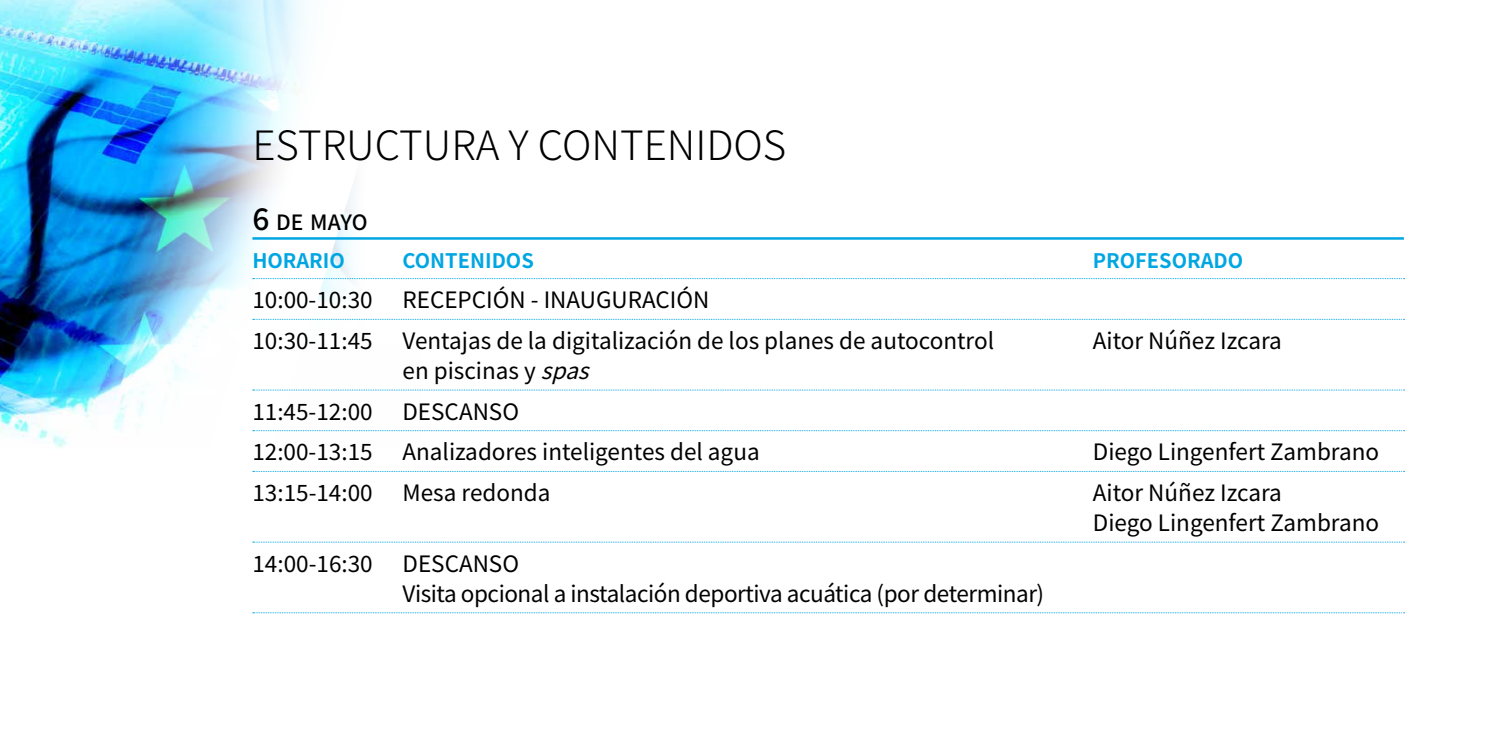
<style>
.page{position:relative;width:1489px;height:745px;background:#fff}
.page>*{position:absolute;margin:0;border:0;box-sizing:border-box;transform-origin:0 0}
.t1{font:300 40.5px "Noto Sans HK";color:#000}
.t2{font:22.5px/30px "Noto Sans HK";color:#000}
.t3{font:22.5px/30px "Noto Sans HK";letter-spacing:-.02em;color:#000}
.t4{font:500 21px "Noto Sans HK";letter-spacing:-.01em;color:#000}
.t5{font:700 20px "Noto Sans HK";color:#00a6e2}
.s1{font-size:30px}
.s2{font-style:italic}
</style>
<div class="page">
<img style="left:0;top:0;width:69px;height:448px">
<img style="left:69px;top:0;width:351px;height:472px">
<hr style="left:252px;top:237px;width:1151px;height:2px;background:#00a6e2">
<svg style="left:253px;top:278px;width:1151px;height:1px"></svg>
<svg style="left:253px;top:319px;width:1151px;height:1px"></svg>
<svg style="left:253px;top:389px;width:1151px;height:1px"></svg>
<svg style="left:253px;top:430px;width:1151px;height:1px"></svg>
<svg style="left:253px;top:470px;width:1151px;height:1px"></svg>
<svg style="left:253px;top:541px;width:1151px;height:1px"></svg>
<svg style="left:253px;top:612px;width:1151px;height:1px"></svg>
<h1 class="t1" style="left:252px;top:122px;width:535px">ESTRUCTURA Y CONTENIDOS</h1>
<p class="t4" style="left:252px;top:210px;width:117px"><span class="s1">6</span> DE MAYO</p>
<p class="t5" style="left:252px;top:249px;width:94px">HORARIO</p>
<p class="t5" style="left:402px;top:249px;width:133px">CONTENIDOS</p>
<p class="t5" style="left:1092px;top:249px;width:152px">PROFESORADO</p>
<p class="t2" style="left:252px;top:285px;width:122px">10:00-10:30</p>
<p class="t2" style="left:402px;top:285px;width:308px">RECEPCIÓN - INAUGURACIÓN</p>
<p class="t2" style="left:252px;top:326px;width:122px">10:30-11:45</p>
<p class="t2" style="left:402px;top:326px;width:593px">Ventajas de la digitalización de los planes de autocontrol</p>
<p class="t2" style="left:1092px;top:326px;width:190px">Aitor Núñez Izcara</p>
<p class="t2" style="left:402px;top:356px;width:204px">en piscinas y <span class="s2">spas</span></p>
<p class="t2" style="left:252px;top:396px;width:122px">11:45-12:00</p>
<p class="t2" style="left:402px;top:396px;width:118px">DESCANSO</p>
<p class="t2" style="left:252px;top:437px;width:122px">12:00-13:15</p>
<p class="t2" style="left:402px;top:437px;width:359px">Analizadores inteligentes del agua</p>
<p class="t2" style="left:1092px;top:437px;width:288px">Diego Lingenfert Zambrano</p>
<p class="t2" style="left:252px;top:478px;width:122px">13:15-14:00</p>
<p class="t2" style="left:402px;top:478px;width:149px">Mesa redonda</p>
<p class="t2" style="left:1092px;top:478px;width:288px">Aitor Núñez Izcara<br>Diego Lingenfert Zambrano</p>
<p class="t2" style="left:252px;top:548px;width:122px">14:00-16:30</p>
<p class="t3" style="left:402px;top:548px;width:643px">DESCANSO<br>Visita opcional a instalación deportiva acuática (por determinar)</p>
</div>
